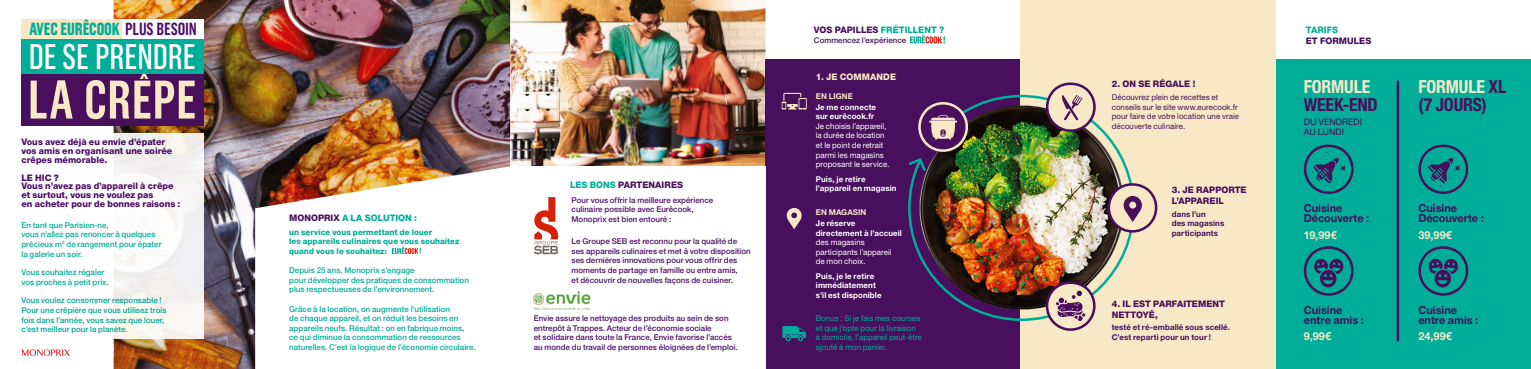
<style>
.page{position:relative;width:1531px;height:369px;background:#fff}
.page>*{position:absolute;margin:0;border:0;box-sizing:border-box;transform-origin:0 0}
.t1{font:600 54.1px "Grotzec Head Condensed";letter-spacing:.005em;color:#f8e8c6}
.t2{font:35.6px "Grotzec Head Condensed";letter-spacing:-.02em;color:#fff}
.t3{font:700 condensed 18px/18px "Helvetica Neue LT Std";letter-spacing:-.01em;color:#480f5d}
.t4{font:700 condensed 18px "Helvetica Neue LT Std";letter-spacing:-.01em;color:#f8e8c6}
.t5{font:700 17.5px "Grotzec Head Condensed";letter-spacing:-.005em;color:#00ad98}
.t6{font:700 11px/10px "Helvetica Neue LT Std";color:#480f5d}
.t7{font:700 11px "Helvetica Neue LT Std";letter-spacing:.015em;color:#f8e8c6}
.t8{font:800 9px/8.8px "Helvetica Neue LT Std";color:#4d0d66}
.t9{font:800 9px/10.8px "Helvetica Neue LT Std";letter-spacing:.005em;color:#480f5d}
.t10{font:800 9px "Helvetica Neue LT Std";letter-spacing:.005em;color:#00ad98}
.t11{font:9px/10px "Helvetica Neue LT Std";color:#480f5d}
.t12{font:800 9px "Helvetica Neue LT Std";letter-spacing:.005em;color:#f8e8c6}
.t13{font:500 8px/9.6px "Helvetica Neue LT Std";letter-spacing:.005em;color:#4d0d66}
.t14{font:500 8px/9.6px "Helvetica Neue LT Std";letter-spacing:.005em;color:#00ad98}
.t15{font:8px/9.6px "Helvetica Neue LT Std";color:#fff}
.t16{font:700 8px/9.6px "Helvetica Neue LT Std";letter-spacing:.01em;color:#fff}
.t17{font:500 8px/9.6px "Helvetica Neue LT Std";letter-spacing:.005em;color:#00a593}
.t18{font:8px/9.6px "Helvetica Neue LT Std";color:#480f5d}
.t19{font:8px/9.6px "Helvetica Neue LT Std";color:#00ad98}
.t20{font:800 8px/9.6px "Helvetica Neue LT Std";letter-spacing:.005em;color:#00ad98}
.t21{font:700 8px/9.6px "Helvetica Neue LT Std";letter-spacing:.01em;color:#480f5d}
.t22{font:500 8px "Helvetica Neue LT Std";letter-spacing:.005em;color:#480f5d}
.t23{font:700 8px "Helvetica Neue LT Std";letter-spacing:.01em;color:#f8e8c6}
.s1{font-weight:600;color:#4d0d66}
.s2{color:#480f5d}
.s3{color:#00ad98}
.s4{color:#f8e8c6}
</style>
<div class="page">
<img style="left:114px;top:0;width:396px;height:369px">
<img style="left:510px;top:0;width:255px;height:166px">
<div style="left:765px;top:60px;width:255px;height:309px;background:#480f5d"></div>
<div style="left:1276px;top:59px;width:255px;height:310px;background:#00ad98"></div>
<div style="left:1020px;top:0;width:256px;height:369px;background:#f8e8c6"></div>
<img style="left:918px;top:105px;width:206px;height:205px">
<svg style="left:255px;top:166px;width:255px;height:203px"></svg>
<div style="left:21px;top:38px;width:182px;height:36px;background:#00ad98"></div>
<div style="left:21px;top:19px;width:101px;height:20px;background:#f8e8c6"></div>
<div style="left:122px;top:19px;width:81px;height:20px;background:#fff"></div>
<div style="left:21px;top:74px;width:182px;height:51px;background:#480f5d"></div>
<svg style="left:140px;top:74px;width:8px;height:5px"></svg>
<svg style="left:21px;top:349px;width:49px;height:7px"></svg>
<div style="left:19px;top:132px;width:185px;height:206px;background:linear-gradient(to right,#fff,#f4f1f0)"></div>
<svg style="left:534px;top:197px;width:24px;height:57px"></svg>
<img style="left:534px;top:291px;width:56px;height:18px">
<svg style="left:782px;top:93px;width:25px;height:16px"></svg>
<svg style="left:787px;top:208px;width:15px;height:21px"></svg>
<svg style="left:782px;top:326px;width:24px;height:15px"></svg>
<svg style="left:1041px;top:82px;width:56px;height:54px"></svg>
<svg style="left:1103px;top:178px;width:55px;height:59px"></svg>
<svg style="left:1041px;top:276px;width:55px;height:55px"></svg>
<svg style="left:908px;top:102px;width:61px;height:71px"></svg>
<hr style="left:1396px;top:82px;width:3px;height:258px;background:#480f5d">
<svg style="left:1299px;top:241px;width:56px;height:59px;background:#118689"></svg>
<svg style="left:1413px;top:241px;width:56px;height:59px;background:#118689"></svg>
<svg style="left:1299px;top:139px;width:56px;height:59px;background:#0e8d8c"></svg>
<svg style="left:1413px;top:139px;width:56px;height:59px;background:#0e8d8c"></svg>
<svg style="left:910px;top:35px;width:35px;height:8px"></svg>
<svg style="left:392px;top:246px;width:29px;height:8px"></svg>
<h3 class="t5" style="left:29px;top:19px;width:169px">AVEC EURÊCOOK <span class="s1">PLUS BESOIN</span></h3>
<h2 class="t2" style="left:28px;top:36px;width:169px">DE SE PRENDRE</h2>
<h1 class="t1" style="left:28px;top:69px;width:170px">LA CREPE</h1>
<p class="t8" style="left:21px;top:137px;width:152px">Vous avez déjà eu envie d’épater vos amis en organisant une soirée crêpes mémorable.</p>
<p class="t9" style="left:21px;top:172px;width:39px">LE HIC ?</p>
<p class="t8" style="left:21px;top:182px;width:160px">Vous n’avez pas d’appareil à crêpe et surtout, vous ne voulez pas<br>en acheter pour de bonnes raisons :</p>
<p class="t14" style="left:21px;top:220px;width:142px">En tant que Parisien-ne,<br>vous n’allez pas renoncer à quelques précieux m<sup>2</sup> de rangement pour épater la galerie un soir.</p>
<p class="t14" style="left:21px;top:267px;width:89px">Vous souhaitez régaler vos proches à petit prix.</p>
<p class="t17" style="left:21px;top:295px;width:147px">Vous voulez consommer responsable !<br>Pour une crêpière que vous utilisez trois fois dans l’année, vous savez que louer, c’est meilleur pour la planète.</p>
<p class="t10" style="left:289px;top:212px;width:129px"><span class="s2">MONOPRIX</span> A LA SOLUTION :</p>
<p class="t20" style="left:289px;top:227px;width:172px">un service vous permettant de louer<br>les appareils culinaires que vous souhaitez quand vous le souhaitez:</p>
<p class="t14" style="left:289px;top:265px;width:181px">Depuis 25 ans, Monoprix s’engage<br>pour développer des pratiques de consommation plus respectueuses de l’environnement.</p>
<p class="t14" style="left:289px;top:303px;width:188px">Grâce à la location, on augmente l’utilisation<br>de chaque appareil, et on réduit les besoins en appareils neufs. Résultat : on en fabrique moins,<br>ce qui diminue la consommation de ressources naturelles. C’est la logique de l’économie circulaire.</p>
<p class="t9" style="left:814px;top:24px;width:132px">VOS PAPILLES <span class="s3">FRÉTILLENT ?</span></p>
<p class="t22" style="left:814px;top:36px;width:94px">Commencez l’expérience</p>
<p class="t22" style="left:940px;top:36px;width:4px">:</p>
<p class="t12" style="left:816px;top:72px;width:82px">1. JE COMMANDE</p>
<p class="t23" style="left:816px;top:91px;width:39px">EN LIGNE</p>
<p class="t16" style="left:816px;top:102px;width:62px">Je me connecte sur eurêcook.fr</p>
<p class="t15" style="left:816px;top:121px;width:75px">Je choisis l’appareil, la durée de location et le point de retrait parmi les magasins proposant le service.</p>
<p class="t9" style="left:570px;top:179px;width:115px"><span class="s3">LES BONS</span> PARTENAIRES</p>
<p class="t16" style="left:816px;top:173px;width:82px">Puis, je retire l’appareil en magasin</p>
<p class="t13" style="left:571px;top:195px;width:143px">Pour vous offrir la meilleure expérience culinaire possible avec Eurêcook,<br>Monoprix est bien entouré :</p>
<p class="t13" style="left:571px;top:236px;width:181px">Le Groupe SEB est reconnu pour la qualité de ses appareils culinaires et met à votre disposition ses dernières innovations pour vous offrir des moments de partage en famille ou entre amis,<br>et découvrir de nouvelles façons de cuisiner.</p>
<p class="t13" style="left:534px;top:313px;width:206px">Envie assure le nettoyage des produits au sein de son entrepôt à Trappes. Acteur de l’économie sociale<br>et solidaire dans toute la France, Envie favorise l’accès au monde du travail de personnes éloignées de l’emploi.</p>
<p class="t23" style="left:816px;top:207px;width:52px">EN MAGASIN</p>
<p class="t16" style="left:816px;top:218px;width:88px">Je réserve directement à l’accueil</p>
<p class="t15" style="left:816px;top:237px;width:77px">des magasins participants l’appareil de mon choix.</p>
<p class="t16" style="left:816px;top:271px;width:67px">Puis, je le retire immédiatement s’il est disponible</p>
<p class="t19" style="left:816px;top:313px;width:108px">Bonus : Si je fais mes courses et que j’opte pour la livraison à domicile, l’appareil peut-être ajouté à mon panier.</p>
<p class="t9" style="left:1112px;top:78px;width:85px">2. ON SE RÉGALE !</p>
<p class="t18" style="left:1112px;top:92px;width:129px">Découvrez plein de recettes et conseils sur le site www.eurecook.fr pour faire de votre location une vraie découverte culinaire.</p>
<p class="t9" style="left:1172px;top:184px;width:77px">3. JE RAPPORTE<br>L’APPAREIL</p>
<p class="t21" style="left:1172px;top:209px;width:54px">dans l’un<br>des magasins participants</p>
<p class="t9" style="left:1112px;top:298px;width:115px">4. IL EST PARFAITEMENT<br>NETTOYÉ,</p>
<p class="t21" style="left:1112px;top:322px;width:120px">testé et ré-emballé sous scellé.<br>C’est reparti pour un tour !</p>
<p class="t10" style="left:1306px;top:24px;width:34px">TARIFS</p>
<p class="t9" style="left:1306px;top:35px;width:67px">ET FORMULES</p>
<h3 class="t4" style="left:1304px;top:76px;width:68px">FORMULE</h3>
<h3 class="t3" style="left:1304px;top:95px;width:75px">WEEK-END</h3>
<p class="t11" style="left:1304px;top:116px;width:60px">DU VENDREDI<br>AU LUNDI</p>
<h3 class="t6" style="left:1304px;top:203px;width:67px">Cuisine<br>Découverte :</h3>
<h3 class="t7" style="left:1304px;top:228px;width:34px">19,99€</h3>
<h3 class="t6" style="left:1304px;top:304px;width:61px">Cuisine entre amis :</h3>
<h3 class="t7" style="left:1304px;top:329px;width:29px">9,99€</h3>
<h3 class="t3" style="left:1418px;top:77px;width:89px"><span class="s4">FORMULE</span> XL (7 JOURS)</h3>
<h3 class="t6" style="left:1418px;top:203px;width:67px">Cuisine<br>Découverte :</h3>
<h3 class="t7" style="left:1418px;top:228px;width:35px">39,99€</h3>
<h3 class="t6" style="left:1418px;top:304px;width:61px">Cuisine entre amis :</h3>
<h3 class="t7" style="left:1418px;top:329px;width:35px">24,99€</h3>
</div>
